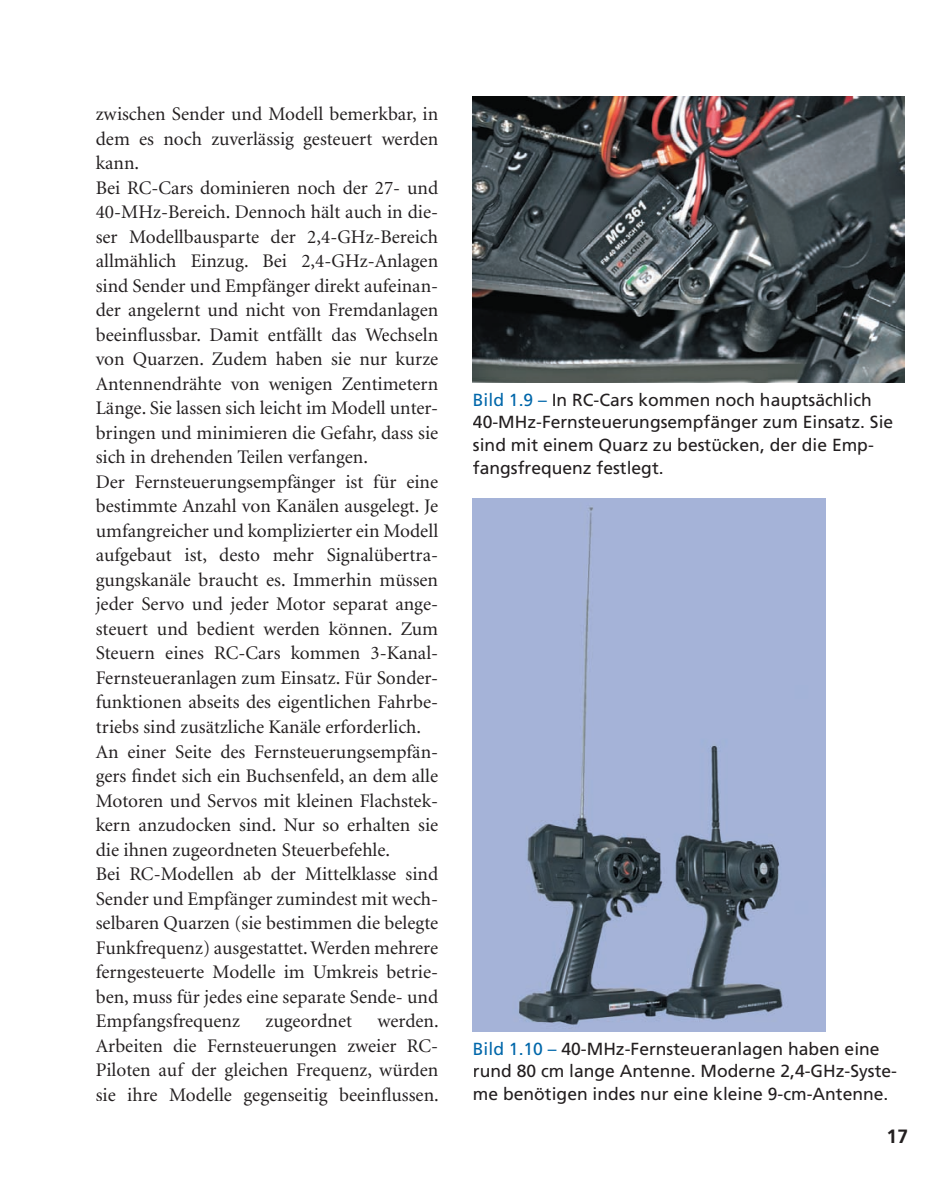
<style>
.page{position:relative;width:936px;height:1184px;background:#fff}
.page>*{position:absolute;margin:0;border:0;box-sizing:border-box;transform-origin:0 0}
.t1{font:19.25px/24.5px "Minion";color:#231f20}
.t2{font:700 19.25px "Frutiger";color:#231f20}
.t3{font:17.5px/22.8px "Frutiger";color:#231f20}
.s1{color:#0067aa}
</style>
<div class="page">
<img style="left:473px;top:96px;width:431px;height:287px">
<img style="left:473px;top:498px;width:352px;height:533px">
<p class="t1" style="left:96px;top:103px;width:344px">zwischen Sender und Modell bemerkbar, in dem es noch zuverlässig gesteuert werden kann.<br>Bei RC-Cars dominieren noch der 27- und 40-MHz-Bereich. Dennoch hält auch in die&shy;ser Modellbausparte der 2,4-GHz-Bereich allmählich Einzug. Bei 2,4-GHz-Anlagen sind Sender und Empfänger direkt aufeinan&shy;der angelernt und nicht von Fremdanlagen beeinflussbar. Damit entfällt das Wechseln von Quarzen. Zudem haben sie nur kurze Antennendrähte von wenigen Zentimetern Länge. Sie lassen sich leicht im Modell unter&shy;bringen und minimieren die Gefahr, dass sie sich in drehenden Teilen verfangen.<br>Der Fernsteuerungsempfänger ist für eine bestimmte Anzahl von Kanälen ausgelegt. Je umfangreicher und komplizierter ein Modell aufgebaut ist, desto mehr Signalübertra&shy;gungskanäle braucht es. Immerhin müssen jeder Servo und jeder Motor separat ange&shy;steuert und bedient werden können. Zum Steuern eines RC-Cars kommen 3-Kanal-Fernsteueranlagen zum Einsatz. Für Sonder&shy;funktionen abseits des eigentlichen Fahrbe&shy;triebs sind zusätzliche Kanäle erforderlich.<br>An einer Seite des Fernsteuerungsempfän&shy;gers findet sich ein Buchsenfeld, an dem alle Motoren und Servos mit kleinen Flachstek&shy;kern anzudocken sind. Nur so erhalten sie die ihnen zugeordneten Steuerbefehle.<br>Bei RC-Modellen ab der Mittelklasse sind Sender und Empfänger zumindest mit wech&shy;selbaren Quarzen (sie bestimmen die belegte Funkfrequenz) ausgestattet. Werden mehrere ferngesteuerte Modelle im Umkreis betrie&shy;ben, muss für jedes eine separate Sende- und Empfangsfrequenz</p>
<p class="t1" style="left:96px;top:1010px;width:344px;text-align:justify;text-indent:282px">werden.<br>Arbeiten die Fernsteuerungen zweier RC-Piloten auf der gleichen Frequenz, würden sie ihre Modelle gegenseitig beeinflussen.</p>
<p class="t1" style="left:265px;top:1010px;width:88px">zugeordnet</p>
<p class="t3" style="left:473px;top:389px;width:422px"><span class="s1">Bild 1.9 –</span> In RC-Cars kommen noch hauptsächlich 40-MHz-Fernsteuerungsempfänger zum Einsatz. Sie sind mit einem Quarz zu bestücken, der die Emp&shy;fangsfrequenz festlegt.</p>
<p class="t3" style="left:473px;top:1038px;width:425px"><span class="s1">Bild 1.10 –</span> 40-MHz-Fernsteueranlagen haben eine rund 80 cm lange Antenne. Moderne 2,4-GHz-Syste&shy;me benötigen indes nur eine kleine 9-cm-Antenne.</p>
<p class="t2" style="left:886px;top:1128px;width:23px">17</p>
</div>
